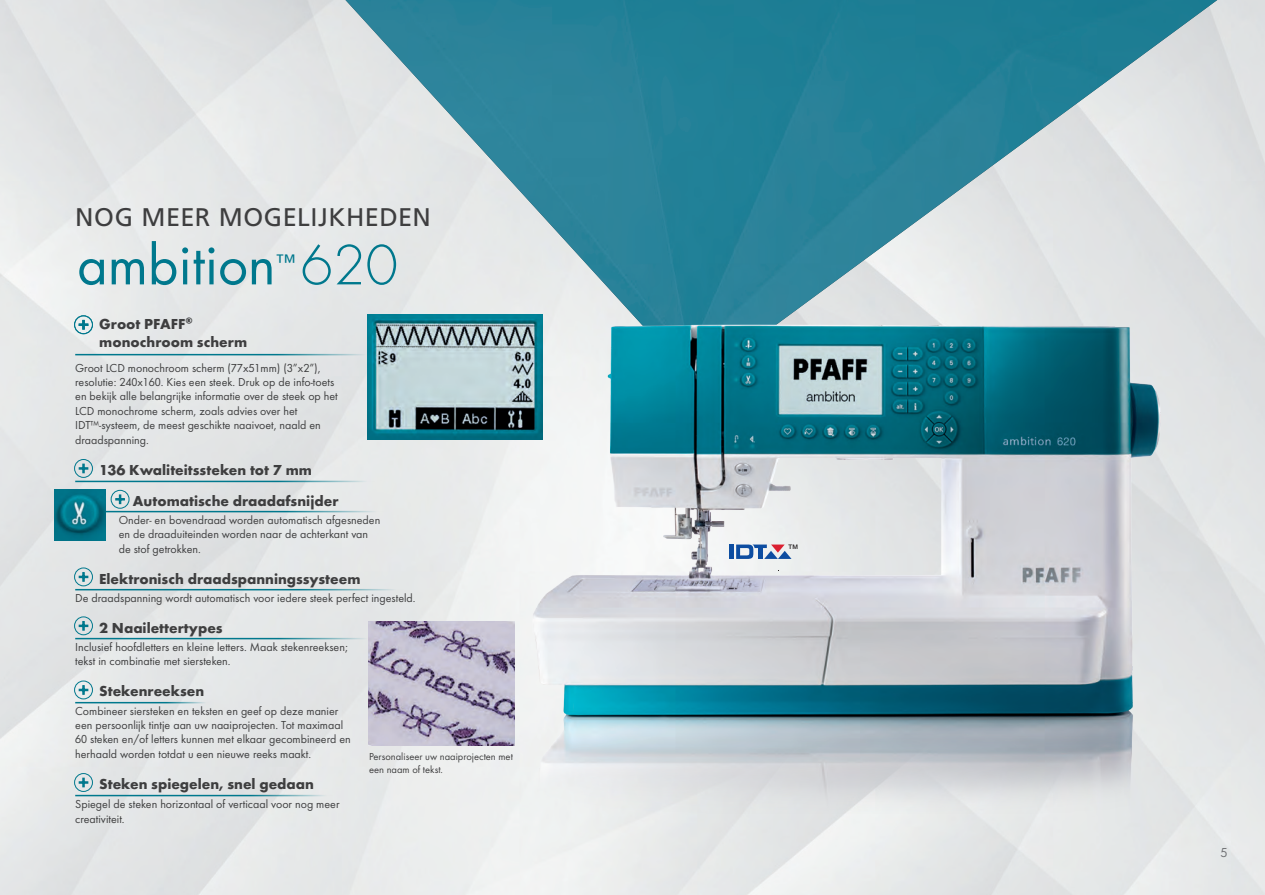
<style>
.page{position:relative;width:1265px;height:895px;background:#fff}
.page>*{position:absolute;margin:0;border:0;box-sizing:border-box;transform-origin:0 0}
.t1{font:52.5px "Futura";color:#00788d}
.t2{font:300 52.5px "Futura";color:#00788d}
.t3{font:25.5px "Frutiger";letter-spacing:.02em;color:#3e3e3f}
.t4{font:20.4px "Helvetica Neue LT Pro";color:#00788d}
.t5{font:700 15px/18px "Futura EFOP";color:#3e3e3f}
.t6{font:13.5px "Futura Headline EFOT";color:#6f7073}
.t7{font:12px/14.4px "Futura Headline EFOT";color:#3e3e3f}
.t8{font:10.5px/13.5px "Futura Headline EFOT";color:#3e3e3f}
.t9{font:500 6.3px "Helvetica Neue";color:#231f20}
</style>
<div class="page">
<img style="left:0;top:0;width:1265px;height:895px">
<img style="left:335px;top:0;width:898px;height:384px">
<img style="left:493px;top:240px;width:772px;height:573px">
<img style="left:0;top:421px;width:173px;height:474px">
<svg style="left:736px;top:544px;width:55px;height:15px"></svg>
<hr style="left:730px;top:544px;width:4px;height:15px;background:#0d4da1">
<hr style="left:75px;top:354px;width:298px;height:1px;background:#00788d">
<hr style="left:75px;top:480px;width:300px;height:2px;background:#00788d">
<hr style="left:75px;top:511px;width:309px;height:1px;background:#00788d">
<hr style="left:75px;top:589px;width:330px;height:1px;background:#00788d">
<hr style="left:75px;top:638px;width:300px;height:1px;background:#00788d">
<hr style="left:75px;top:702px;width:134px;height:1px;background:#00788d">
<hr style="left:75px;top:794px;width:258px;height:2px;background:#00788d">
<img style="left:367px;top:314px;width:176px;height:125px">
<img style="left:368px;top:621px;width:146px;height:124px">
<div style="left:74px;top:315px;width:19px;height:19px;border:1px solid #00788d;border-radius:50%"></div>
<svg style="left:78px;top:319px;width:11px;height:11px"></svg>
<div style="left:74px;top:459px;width:19px;height:19px;border:1px solid #00788d;border-radius:50%"></div>
<svg style="left:78px;top:463px;width:11px;height:11px"></svg>
<div style="left:111px;top:490px;width:18px;height:18px;border:1px solid #00788d;border-radius:50%"></div>
<svg style="left:115px;top:494px;width:11px;height:11px"></svg>
<div style="left:74px;top:567px;width:19px;height:19px;border:1px solid #00788d;border-radius:50%"></div>
<svg style="left:78px;top:571px;width:11px;height:11px"></svg>
<div style="left:74px;top:616px;width:19px;height:19px;border:1px solid #00788d;border-radius:50%"></div>
<svg style="left:78px;top:620px;width:11px;height:11px"></svg>
<div style="left:74px;top:680px;width:19px;height:19px;border:1px solid #00788d;border-radius:50%"></div>
<svg style="left:78px;top:684px;width:11px;height:11px"></svg>
<div style="left:74px;top:773px;width:19px;height:18px;border:1px solid #00788d;border-radius:50%"></div>
<svg style="left:78px;top:777px;width:11px;height:11px"></svg>
<img style="left:55px;top:490px;width:51px;height:51px">
<h2 class="t3" style="left:75px;top:202px;width:357px">NOG MEER MOGELIJKHEDEN</h2>
<h1 class="t1" style="left:77px;top:229px;width:200px">ambition</h1>
<h3 class="t4" style="left:276px;top:249px;width:22px">™</h3>
<h1 class="t2" style="left:300px;top:231px;width:99px">620</h1>
<p class="t5" style="left:99px;top:315px;width:149px">Groot PFAFF® monochroom scherm</p>
<p class="t7" style="left:75px;top:360px;width:264px">Groot LCD monochroom scherm (77x51mm) (3”x2”), resolutie: 240x160. Kies een steek. Druk op de info-toets en bekijk alle belangrijke informatie over de steek op het LCD monochrome scherm, zoals advies over het IDT™-systeem, de meest geschikte naaivoet, naald en draadspanning.</p>
<p class="t5" style="left:133px;top:454px;width:207px;line-height:30.9px;text-indent:-34px">136 Kwaliteitssteken tot 7 mm<br>Automatische draadafsnijder</p>
<p class="t7" style="left:119px;top:513px;width:263px">Onder- en bovendraad worden automatisch afgesneden en de draaduiteinden worden naar de achterkant van de stof getrokken.</p>
<p class="t5" style="left:99px;top:569px;width:263px">Elektronisch draadspanningssysteem</p>
<p class="t7" style="left:75px;top:590px;width:342px">De draadspanning wordt automatisch voor iedere steek perfect ingesteld.</p>
<p class="t5" style="left:99px;top:619px;width:125px">2 Naailettertypes</p>
<p class="t7" style="left:75px;top:640px;width:274px">Inclusief hoofdletters en kleine letters. Maak stekenreeksen; tekst in combinatie met siersteken.</p>
<p class="t5" style="left:99px;top:682px;width:106px">Stekenreeksen</p>
<p class="t7" style="left:75px;top:703px;width:277px">Combineer siersteken en teksten en geef op deze manier een persoonlijk tintje aan uw naaiprojecten. Tot maximaal 60 steken en/of letters kunnen met elkaar gecombineerd en herhaald worden totdat u een nieuwe reeks maakt.</p>
<p class="t5" style="left:99px;top:774px;width:216px">Steken spiegelen, snel gedaan</p>
<p class="t7" style="left:75px;top:797px;width:266px">Spiegel de steken horizontaal of verticaal voor nog meer creativiteit.</p>
<p class="t8" style="left:369px;top:749px;width:145px">Personaliseer uw naaiprojecten met een naam of tekst.</p>
<p class="t9" style="left:789px;top:543px;width:11px">TM</p>
<p class="t6" style="left:1220px;top:844px;width:8px">5</p>
</div>
